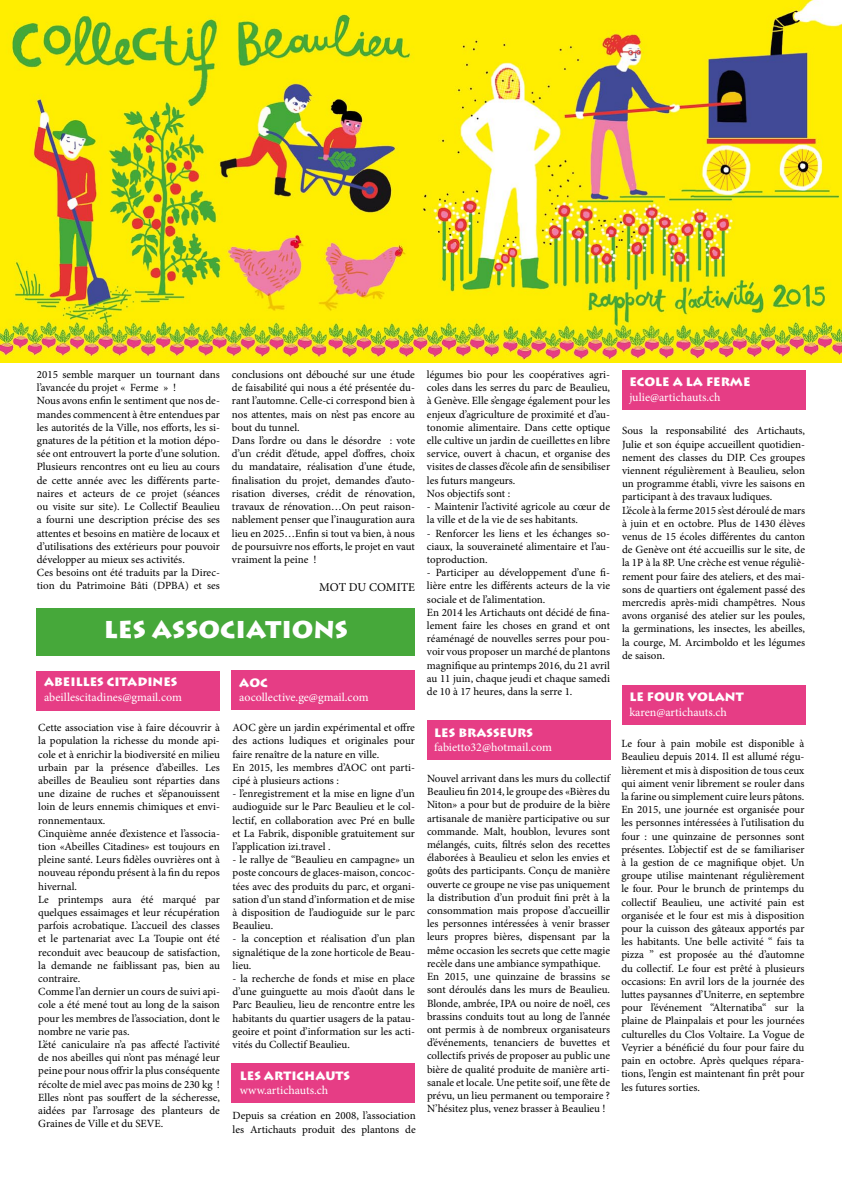
<style>
.page{position:relative;width:842px;height:1191px;background:#fff}
.page>*{position:absolute;margin:0;border:0;box-sizing:border-box;transform-origin:0 0}
.t1{font:900 24px "Lithos Pro";color:#fff}
.t2{font:12px "Minion Pro";color:#fff}
.t3{font:900 12px "Lithos Pro";color:#fff}
.t4{font:12px "Minion Pro";letter-spacing:-.005em;color:#000}
.t5{font:11px/13.2px "Minion Pro";color:#000}
</style>
<div class="page">
<div style="left:37px;top:608px;width:378px;height:48px;background:#46a83a"></div>
<div style="left:427px;top:720px;width:183px;height:40px;background:#e63d85"></div>
<div style="left:232px;top:670px;width:183px;height:40px;background:#e63d85"></div>
<div style="left:37px;top:671px;width:183px;height:39px;background:#e63d85"></div>
<div style="left:232px;top:1062px;width:183px;height:40px;background:#e63d85"></div>
<div style="left:622px;top:370px;width:183px;height:40px;background:#e63d85"></div>
<div style="left:622px;top:685px;width:183px;height:39px;background:#e63d85"></div>
<img style="left:0;top:0;width:842px;height:362px">
<p class="t5" style="left:37px;top:368px;width:185px">2015 semble marquer un tournant dans l’avancée du projet « Ferme » !<br>Nous avons enfin le sentiment que nos de&shy;mandes commencent à être entendues par les autorités de la Ville, nos efforts, les si&shy;gnatures de la pétition et la motion dépo&shy;sée ont entrouvert la porte d’une solution.<br>Plusieurs rencontres ont eu lieu au cours de cette année avec les différents parte&shy;naires et acteurs de ce projet (séances ou visite sur site). Le Collectif Beaulieu a fourni une description précise des ses attentes et besoins en matière de locaux et d’utilisations des extérieurs pour pouvoir développer au mieux ses activités.<br>Ces besoins ont été traduits par la Direc&shy;tion du Patrimoine Bâti (DPBA) et ses</p>
<p class="t5" style="left:232px;top:368px;width:185px">conclusions ont débouché sur une étude de faisabilité qui nous a été présentée du&shy;rant l’automne. Celle-ci correspond bien à nos attentes, mais on n’est pas encore au bout du tunnel.<br>Dans l’ordre ou dans le désordre : vote d’un crédit d’étude, appel d’offres, choix du mandataire, réalisation d’une étude, finalisation du projet, demandes d’auto&shy;risation diverses, crédit de rénovation, travaux de rénovation…On peut raison&shy;nablement penser que l’inauguration aura lieu en 2025…Enfin si tout va bien, à nous de poursuivre nos efforts, le projet en vaut vraiment la peine !</p>
<h1 class="t1" style="left:104px;top:614px;width:246px">LES ASSOCIATIONS</h1>
<p class="t3" style="left:44px;top:674px;width:135px">ABEILLES CITADINES</p>
<p class="t2" style="left:44px;top:689px;width:139px">abeillescitadines@gmail.com</p>
<p class="t5" style="left:38px;top:721px;width:183px">Cette association vise à faire découvrir à la population la richesse du monde api&shy;cole et à enrichir la biodiversité en milieu urbain par la présence d’abeilles. Les abeilles de Beaulieu sont réparties dans une dizaine de ruches et s’épanouissent loin de leurs ennemis chimiques et envi&shy;ronnementaux.<br>Cinquième année d’existence et l’associa&shy;tion «Abeilles Citadines» est toujours en pleine santé. Leurs fidèles ouvrières ont à nouveau répondu présent à la fin du repos hivernal.<br>Le printemps aura été marqué par quelques essaimages et leur récupération parfois acrobatique. L’accueil des classes et le partenariat avec La Toupie ont été reconduit avec beaucoup de satisfaction, la demande ne faiblissant pas, bien au contraire.<br>Comme l’an dernier un cours de suivi api&shy;cole a été mené tout au long de la saison pour les membres de l’association, dont le nombre ne varie pas.<br>L’été caniculaire n’a pas affecté l’activité de nos abeilles qui n’ont pas ménagé leur peine pour nous offrir la plus conséquente récolte de miel avec pas moins de 230 kg !<br>Elles n’ont pas souffert de la sécheresse, aidées par l’arrosage des planteurs de Graines de Ville et du SEVE.</p>
<p class="t4" style="left:319px;top:579px;width:97px">MOT DU COMITE</p>
<p class="t3" style="left:239px;top:675px;width:30px">AOC</p>
<p class="t2" style="left:239px;top:689px;width:131px">aocollective.ge@gmail.com</p>
<p class="t5" style="left:233px;top:721px;width:184px">AOC gère un jardin expérimental et offre des actions ludiques et originales pour faire renaître de la nature en ville.<br>En 2015, les membres d’AOC ont parti&shy;cipé à plusieurs actions :</p>
<p class="t5" style="left:233px;top:787px;width:184px;text-align:justify">- l’enregistrement et la mise en ligne d’un audioguide sur le Parc Beaulieu et le col&shy;lectif, en collaboration avec Pré en bulle et La Fabrik, disponible gratuitement sur l’application izi.travel .</p>
<p class="t5" style="left:233px;top:853px;width:184px;text-align:justify">- le rallye de “Beaulieu en campagne» un poste concours de glaces-maison, concoc&shy;tées avec des produits du parc, et organi&shy;sation d’un stand d’information et de mise à disposition de l’audioguide sur le parc Beaulieu.</p>
<p class="t5" style="left:233px;top:932px;width:184px;text-align:justify">- la conception et réalisation d’un plan signalétique de la zone horticole de Beau&shy;lieu.</p>
<p class="t5" style="left:233px;top:972px;width:184px;text-align:justify">- la recherche de fonds et mise en place d’une guinguette au mois d’août dans le Parc Beaulieu, lieu de rencontre entre les habitants du quartier usagers de la patau&shy;geoire et point d’information sur les acti&shy;vités du Collectif Beaulieu.</p>
<p class="t3" style="left:240px;top:1068px;width:112px">LES ARTICHAUTS</p>
<p class="t2" style="left:240px;top:1082px;width:90px">www.artichauts.ch</p>
<p class="t5" style="left:233px;top:1109px;width:185px">Depuis sa création en 2008, l’association les Artichauts produit des plantons de</p>
<p class="t5" style="left:427px;top:368px;width:185px">légumes bio pour les coopératives agri&shy;coles dans les serres du parc de Beaulieu, à Genève. Elle s’engage également pour les enjeux d’agriculture de proximité et d’au&shy;tonomie alimentaire. Dans cette optique elle cultive un jardin de cueillettes en libre service, ouvert à chacun, et organise des visites de classes d’école afin de sensibiliser les futurs mangeurs.<br>Nos objectifs sont :</p>
<p class="t5" style="left:427px;top:500px;width:185px">- Maintenir l’activité agricole au cœur de la ville et de la vie de ses habitants.</p>
<p class="t5" style="left:427px;top:526px;width:185px;text-align:justify">- Renforcer les liens et les échanges so&shy;ciaux, la souveraineté alimentaire et l’au&shy;toproduction.</p>
<p class="t5" style="left:427px;top:566px;width:185px">- Participer au développement d’une fi&shy;lière entre les différents acteurs de la vie sociale et de l’alimentation.<br>En 2014 les Artichauts ont décidé de fina&shy;lement faire les choses en grand et ont réaménagé de nouvelles serres pour pou&shy;voir vous proposer un marché de plantons magnifique au printemps 2016, du 21 avril au 11 juin, chaque jeudi et chaque samedi de 10 à 17 heures, dans la serre 1.</p>
<p class="t3" style="left:434px;top:725px;width:100px">LES BRASSEURS</p>
<p class="t2" style="left:434px;top:739px;width:119px">fabietto32@hotmail.com</p>
<p class="t5" style="left:427px;top:772px;width:185px">Nouvel arrivant dans les murs du collectif Beaulieu fin 2014, le groupe des «Bières du Niton» a pour but de produire de la bière artisanale de manière participative ou sur commande. Malt, houblon, levures sont mélangés, cuits, filtrés selon des recettes élaborées à Beaulieu et selon les envies et goûts des participants. Conçu de manière ouverte ce groupe ne vise pas uniquement la distribution d’un produit fini prêt à la consommation mais propose d’accueillir les personnes intéressées à venir brasser leurs propres bières, dispensant par la même occasion les secrets que cette magie recèle dans une ambiance sympathique.<br>En 2015, une quinzaine de brassins se sont déroulés dans les murs de Beaulieu.<br>Blonde, ambrée, IPA ou noire de noël, ces brassins conduits tout au long de l’année ont permis à de nombreux organisateurs d’événements, tenanciers de buvettes et collectifs privés de proposer au public une bière de qualité produite de manière arti&shy;sanale et locale. Une petite soif, une fête de prévu, un lieu permanent ou temporaire ?<br>N’hésitez plus, venez brasser à Beaulieu !</p>
<p class="t3" style="left:629px;top:375px;width:123px">ECOLE A LA FERME</p>
<p class="t2" style="left:629px;top:389px;width:93px">julie@artichauts.ch</p>
<p class="t5" style="left:622px;top:424px;width:185px">Sous la responsabilité des Artichauts, Julie et son équipe accueillent quotidien&shy;nement des classes du DIP. Ces groupes viennent régulièrement à Beaulieu, selon un programme établi, vivre les saisons en participant à des travaux ludiques.<br>L’école à la ferme 2015 s’est déroulé de mars à juin et en octobre. Plus de 1430 élèves venus de 15 écoles différentes du canton de Genève ont été accueillis sur le site, de la 1P à la 8P. Une crèche est venue réguliè&shy;rement pour faire des ateliers, et des mai&shy;sons de quartiers ont également passé des mercredis après-midi champêtres. Nous avons organisé des atelier sur les poules, la germinations, les insectes, les abeilles, la courge, M. Arcimboldo et les légumes de saison.</p>
<p class="t3" style="left:629px;top:689px;width:116px">LE FOUR VOLANT</p>
<p class="t2" style="left:629px;top:704px;width:99px">karen@artichauts.ch</p>
<p class="t5" style="left:621px;top:737px;width:185px;text-align:justify">Le four à pain mobile est disponible à Beaulieu depuis 2014. Il est allumé régu&shy;lièrement et mis à disposition de tous ceux qui aiment venir librement se rouler dans la farine ou simplement cuire leurs pâtons.<br>En 2015, une journée est organisée pour les personnes intéressées à l’utilisation du four : une quinzaine de personnes sont présentes. L’objectif est de se familiariser à la gestion de ce magnifique objet. Un groupe utilise maintenant régulièrement le four. Pour le brunch de printemps du collectif Beaulieu, une activité pain est organisée et le four est mis à disposition pour la cuisson des gâteaux apportés par les habitants. Une belle activité “ fais ta pizza ” est proposée au thé d’automne du collectif. Le four est prêté à plusieurs occasions: En avril lors de la journée des luttes paysannes d’Uniterre, en septembre pour l’événement “Alternatiba“ sur la plaine de Plainpalais et pour les journées culturelles du Clos Voltaire. La Vogue de Veyrier a bénéficié du four pour faire du pain en octobre. Après quelques répara&shy;tions, l’engin est maintenant fin prêt pour les futures sorties.</p>
</div>
